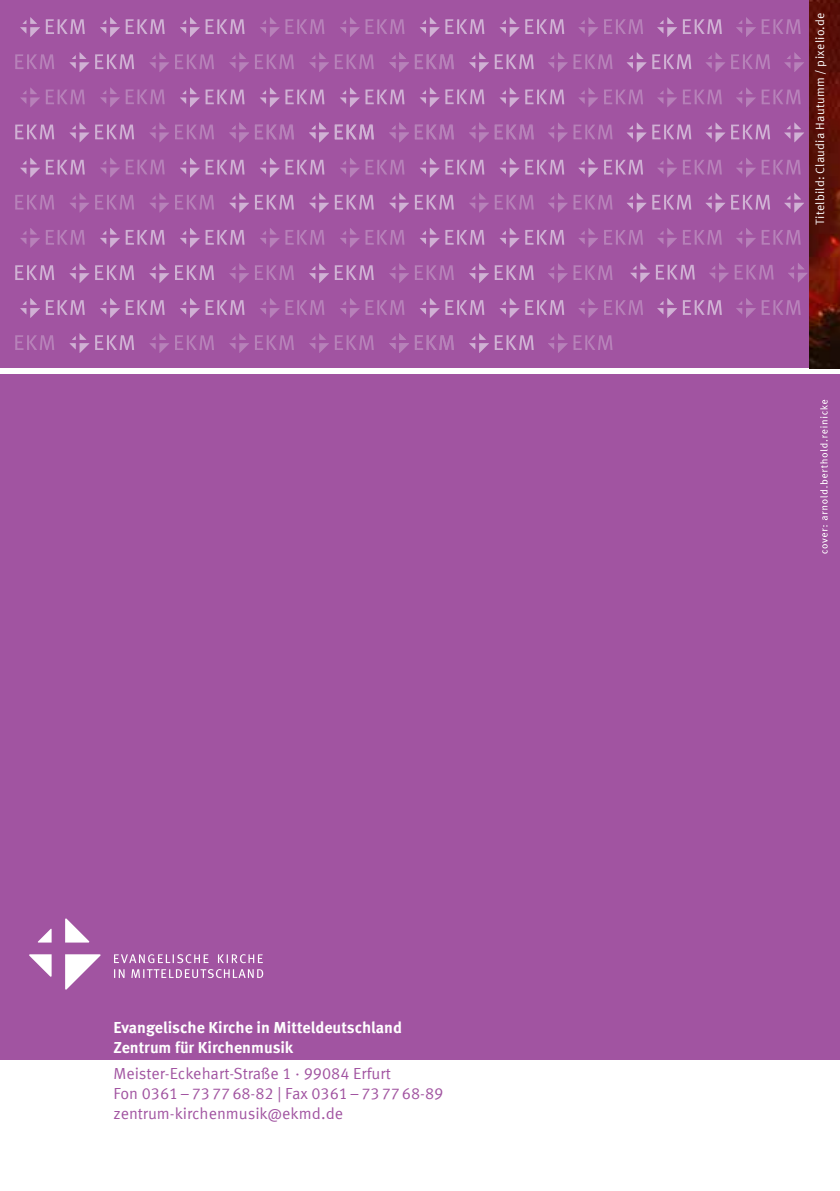
<style>
.page{position:relative;width:840px;height:1191px;background:#fff}
.page>*{position:absolute;margin:0;border:0;box-sizing:border-box;transform-origin:0 0}
.t1{font:16px/20px "Meta Offc Norm";color:#a154a1}
.t2{font:700 16px/20px "Meta Offc";color:#fff}
.t3{font:12px "Meta Offc Norm";letter-spacing:.02em;color:#fff}
</style>
<div class="page">
<div style="left:0;top:0;width:839px;height:1179px;background:#a154a1"></div>
<hr style="left:839px;top:0;width:1px;height:1179px;background:#a154a1">
<svg style="left:260px;top:228px;width:64px;height:20px"></svg>
<svg style="left:340px;top:228px;width:64px;height:20px"></svg>
<svg style="left:20px;top:228px;width:65px;height:20px"></svg>
<svg style="left:579px;top:228px;width:63px;height:20px"></svg>
<svg style="left:657px;top:228px;width:64px;height:20px"></svg>
<svg style="left:736px;top:228px;width:64px;height:20px"></svg>
<svg style="left:500px;top:228px;width:64px;height:20px"></svg>
<svg style="left:180px;top:228px;width:64px;height:20px"></svg>
<svg style="left:420px;top:228px;width:64px;height:20px"></svg>
<svg style="left:100px;top:228px;width:65px;height:20px"></svg>
<svg style="left:469px;top:193px;width:64px;height:20px"></svg>
<svg style="left:548px;top:193px;width:64px;height:20px"></svg>
<svg style="left:70px;top:193px;width:64px;height:19px"></svg>
<svg style="left:150px;top:193px;width:64px;height:20px"></svg>
<svg style="left:15px;top:195px;width:39px;height:14px"></svg>
<svg style="left:627px;top:193px;width:64px;height:20px"></svg>
<svg style="left:705px;top:193px;width:64px;height:20px"></svg>
<svg style="left:784px;top:193px;width:19px;height:20px"></svg>
<svg style="left:309px;top:193px;width:64px;height:20px"></svg>
<svg style="left:389px;top:193px;width:64px;height:20px"></svg>
<svg style="left:229px;top:193px;width:65px;height:20px"></svg>
<svg style="left:340px;top:158px;width:64px;height:20px"></svg>
<svg style="left:657px;top:158px;width:64px;height:20px"></svg>
<svg style="left:736px;top:158px;width:64px;height:20px"></svg>
<svg style="left:100px;top:158px;width:65px;height:19px"></svg>
<svg style="left:260px;top:158px;width:64px;height:20px"></svg>
<svg style="left:20px;top:158px;width:65px;height:20px"></svg>
<svg style="left:500px;top:158px;width:64px;height:20px"></svg>
<svg style="left:578px;top:158px;width:64px;height:20px"></svg>
<svg style="left:180px;top:158px;width:64px;height:20px"></svg>
<svg style="left:420px;top:158px;width:64px;height:20px"></svg>
<svg style="left:389px;top:263px;width:64px;height:20px"></svg>
<svg style="left:229px;top:263px;width:65px;height:20px"></svg>
<svg style="left:548px;top:263px;width:64px;height:20px"></svg>
<svg style="left:709px;top:263px;width:64px;height:20px"></svg>
<svg style="left:788px;top:263px;width:19px;height:20px"></svg>
<svg style="left:149px;top:263px;width:65px;height:20px"></svg>
<svg style="left:469px;top:263px;width:64px;height:20px"></svg>
<svg style="left:15px;top:265px;width:39px;height:15px"></svg>
<svg style="left:69px;top:263px;width:65px;height:20px"></svg>
<svg style="left:309px;top:263px;width:64px;height:20px"></svg>
<svg style="left:630px;top:263px;width:64px;height:20px"></svg>
<svg style="left:548px;top:123px;width:64px;height:19px"></svg>
<svg style="left:149px;top:123px;width:65px;height:19px"></svg>
<svg style="left:469px;top:122px;width:64px;height:20px"></svg>
<svg style="left:389px;top:122px;width:64px;height:20px"></svg>
<svg style="left:229px;top:122px;width:65px;height:20px"></svg>
<svg style="left:627px;top:122px;width:64px;height:20px"></svg>
<svg style="left:705px;top:122px;width:64px;height:20px"></svg>
<svg style="left:784px;top:122px;width:19px;height:20px"></svg>
<svg style="left:69px;top:122px;width:65px;height:20px"></svg>
<svg style="left:15px;top:125px;width:39px;height:14px"></svg>
<svg style="left:309px;top:122px;width:64px;height:20px"></svg>
<svg style="left:705px;top:52px;width:64px;height:20px"></svg>
<svg style="left:784px;top:52px;width:19px;height:20px"></svg>
<svg style="left:309px;top:52px;width:64px;height:20px"></svg>
<svg style="left:15px;top:54px;width:39px;height:15px"></svg>
<svg style="left:229px;top:52px;width:65px;height:20px"></svg>
<svg style="left:548px;top:52px;width:64px;height:20px"></svg>
<svg style="left:149px;top:52px;width:65px;height:20px"></svg>
<svg style="left:389px;top:52px;width:64px;height:20px"></svg>
<svg style="left:627px;top:52px;width:64px;height:20px"></svg>
<svg style="left:69px;top:52px;width:65px;height:20px"></svg>
<svg style="left:469px;top:52px;width:64px;height:20px"></svg>
<svg style="left:309px;top:333px;width:64px;height:20px"></svg>
<svg style="left:15px;top:335px;width:39px;height:15px"></svg>
<svg style="left:229px;top:333px;width:65px;height:20px"></svg>
<svg style="left:548px;top:333px;width:64px;height:20px"></svg>
<svg style="left:149px;top:333px;width:65px;height:20px"></svg>
<svg style="left:389px;top:333px;width:64px;height:20px"></svg>
<svg style="left:69px;top:333px;width:65px;height:20px"></svg>
<svg style="left:469px;top:333px;width:64px;height:20px"></svg>
<svg style="left:20px;top:87px;width:65px;height:20px"></svg>
<svg style="left:578px;top:88px;width:64px;height:19px"></svg>
<svg style="left:657px;top:87px;width:64px;height:20px"></svg>
<svg style="left:736px;top:87px;width:64px;height:20px"></svg>
<svg style="left:100px;top:87px;width:65px;height:20px"></svg>
<svg style="left:180px;top:87px;width:64px;height:20px"></svg>
<svg style="left:420px;top:87px;width:64px;height:20px"></svg>
<svg style="left:260px;top:87px;width:64px;height:20px"></svg>
<svg style="left:340px;top:87px;width:64px;height:20px"></svg>
<svg style="left:499px;top:87px;width:65px;height:20px"></svg>
<svg style="left:260px;top:17px;width:64px;height:20px"></svg>
<svg style="left:340px;top:17px;width:64px;height:20px"></svg>
<svg style="left:578px;top:17px;width:64px;height:20px"></svg>
<svg style="left:736px;top:17px;width:64px;height:20px"></svg>
<svg style="left:180px;top:17px;width:64px;height:20px"></svg>
<svg style="left:420px;top:17px;width:64px;height:20px"></svg>
<svg style="left:100px;top:17px;width:65px;height:20px"></svg>
<svg style="left:20px;top:17px;width:65px;height:20px"></svg>
<svg style="left:499px;top:17px;width:65px;height:20px"></svg>
<svg style="left:657px;top:17px;width:64px;height:20px"></svg>
<svg style="left:260px;top:298px;width:64px;height:20px"></svg>
<svg style="left:340px;top:298px;width:64px;height:20px"></svg>
<svg style="left:578px;top:298px;width:64px;height:20px"></svg>
<svg style="left:736px;top:298px;width:64px;height:20px"></svg>
<svg style="left:180px;top:298px;width:64px;height:20px"></svg>
<svg style="left:420px;top:298px;width:64px;height:20px"></svg>
<svg style="left:100px;top:298px;width:65px;height:20px"></svg>
<svg style="left:20px;top:298px;width:65px;height:20px"></svg>
<svg style="left:499px;top:298px;width:65px;height:20px"></svg>
<svg style="left:657px;top:298px;width:64px;height:20px"></svg>
<svg style="left:839px;top:1060px;width:1px;height:119px"></svg>
<div style="left:0;top:1060px;width:839px;height:131px;background:#fff"></div>
<svg style="left:820px;top:400px;width:7px;height:153px"></svg>
<svg style="left:29px;top:918px;width:72px;height:72px"></svg>
<svg style="left:114px;top:969px;width:149px;height:9px"></svg>
<svg style="left:114px;top:954px;width:149px;height:9px"></svg>
<div style="left:0;top:369px;width:839px;height:5px;background:#fff"></div>
<img style="left:809px;top:0;width:30px;height:369px">
<p class="t2" style="left:113px;top:1017px;width:290px">Evangelische Kirche in Mitteldeutschland<br>Zentrum für Kirchenmusik</p>
<p class="t1" style="left:113px;top:1063px;width:331px">Meister-Eckehart-Straße 1 · 99084 Erfurt<br>Fon 0361–737768-82 | Fax 0361–737768-89 zentrum-kirchenmusik@ekmd.de</p>
<p class="t3" style="left:812px;top:225px;width:214px;rotate:-90deg">Titelbild: Claudia Hautumm / pixelio.de</p>
<p class="t3" style="left:819px;top:138px;width:123px;rotate:-90deg">Foto: Hartmut Peukert</p>
</div>
